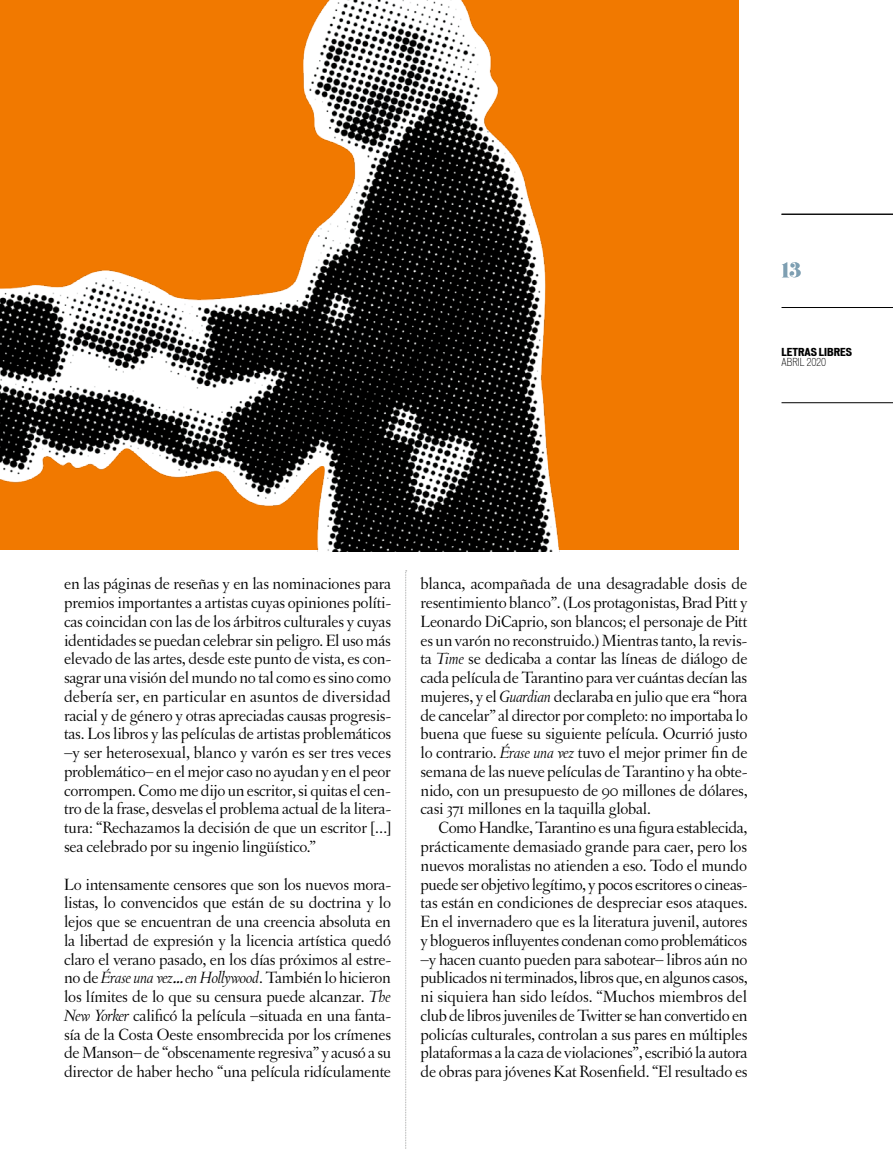
<style>
.page{position:relative;width:893px;height:1149px;background:#fff}
.page>*{position:absolute;margin:0;border:0;box-sizing:border-box;transform-origin:0 0}
.t1{font:18px "Eloquent JF";color:#7e9fb2}
.t2{font:17.25px/18.8px "Letras Oldstyle";letter-spacing:-.015em;color:#000;text-align:justify}
.t3{font:700 expanded 10.5px "Vonnes";color:#000}
.t4{font:300 condensed 10.5px "Vonnes";color:#000}
.s1{font-style:italic}
.s2{font-family:"Letter Gothic Std";font-style:italic}
</style>
<div class="page">
<svg style="left:405px;top:570px;width:2px;height:579px"></svg>
<img style="left:0;top:0;width:893px;height:551px">
<p class="t1" style="left:781px;top:258px;width:21px">13</p>
<p class="t3" style="left:781px;top:345px;width:72px">LETRAS LIBRES</p>
<p class="t4" style="left:781px;top:356px;width:46px">ABRIL 2020</p>
<p class="t2" style="left:64px;top:574px;width:329px">en las páginas de reseñas y en las nominaciones para premios importantes a artistas cuyas opiniones políti&shy;cas coincidan con las de los árbitros culturales y cuyas identidades se puedan celebrar sin peligro. El uso más elevado de las artes, desde este punto de vista, es con&shy;sagrar una visión del mundo no tal como es sino como debería ser, en particular en asuntos de diversidad racial y de género y otras apreciadas causas progresis&shy;tas. Los libros y las películas de artistas problemáticos –y ser heterosexual, blanco y varón es ser tres veces problemático– en el mejor caso no ayudan y en el peor corrompen. Como me dijo un escritor, si quitas el cen&shy;tro de la frase, desvelas el problema actual de la litera&shy;tura: “Rechazamos la decisión de que un escritor […] sea celebrado por su ingenio lingüístico.”</p>
<p class="t2" style="left:64px;top:874px;width:329px">Lo intensamente censores que son los nuevos mora&shy;listas, lo convencidos que están de su doctrina y lo lejos que se encuentran de una creencia absoluta en la libertad de expresión y la licencia artística quedó claro el verano pasado, en los días próximos al estre&shy;no de <span class="s1">Érase una vez</span><span class="s2">…</span> <span class="s1">en Hollywood</span>. También lo hicieron los límites de lo que su censura puede alcanzar. <span class="s1">The New Yorker</span> calificó la película –situada en una fanta&shy;sía de la Costa Oeste ensombrecida por los crímenes de Manson– de “obscenamente regresiva” y acusó a su director de haber hecho “una película ridículamente</p>
<p class="t2" style="left:420px;top:574px;width:329px">blanca, acompañada de una desagradable dosis de resentimiento blanco”. (Los protagonistas, Brad Pitt y Leonardo DiCaprio, son blancos; el personaje de Pitt es un varón no reconstruido.) Mientras tanto, la revis&shy;ta <span class="s1">Time</span> se dedicaba a contar las líneas de diálogo de cada película de Tarantino para ver cuántas decían las mujeres, y el <span class="s1">Guardian</span> declaraba en julio que era “hora de cancelar” al director por completo: no importaba lo buena que fuese su siguiente película. Ocurrió justo lo contrario. <span class="s1">Érase una vez</span> tuvo el mejor primer fin de semana de las nueve películas de Tarantino y ha obte&shy;nido, con un presupuesto de 90 millones de dólares, casi 371 millones en la taquilla global.</p>
<p class="t2" style="left:420px;top:818px;width:329px;text-indent:18px">Como Handke, Tarantino es una figura establecida, prácticamente demasiado grande para caer, pero los nuevos moralistas no atienden a eso. Todo el mundo puede ser objetivo legítimo, y pocos escritores o cineas&shy;tas están en condiciones de despreciar esos ataques.<br>En el invernadero que es la literatura juvenil, autores y blogueros influyentes condenan como problemáticos –y hacen cuanto pueden para sabotear– libros aún no publicados ni terminados, libros que, en algunos casos, ni siquiera han sido leídos. “Muchos miembros del club de libros juveniles de Twitter se han convertido en policías culturales, controlan a sus pares en múltiples plataformas a la caza de violaciones”, escribió la autora de obras para jóvenes Kat Rosenfield. “El resultado es</p>
</div>
